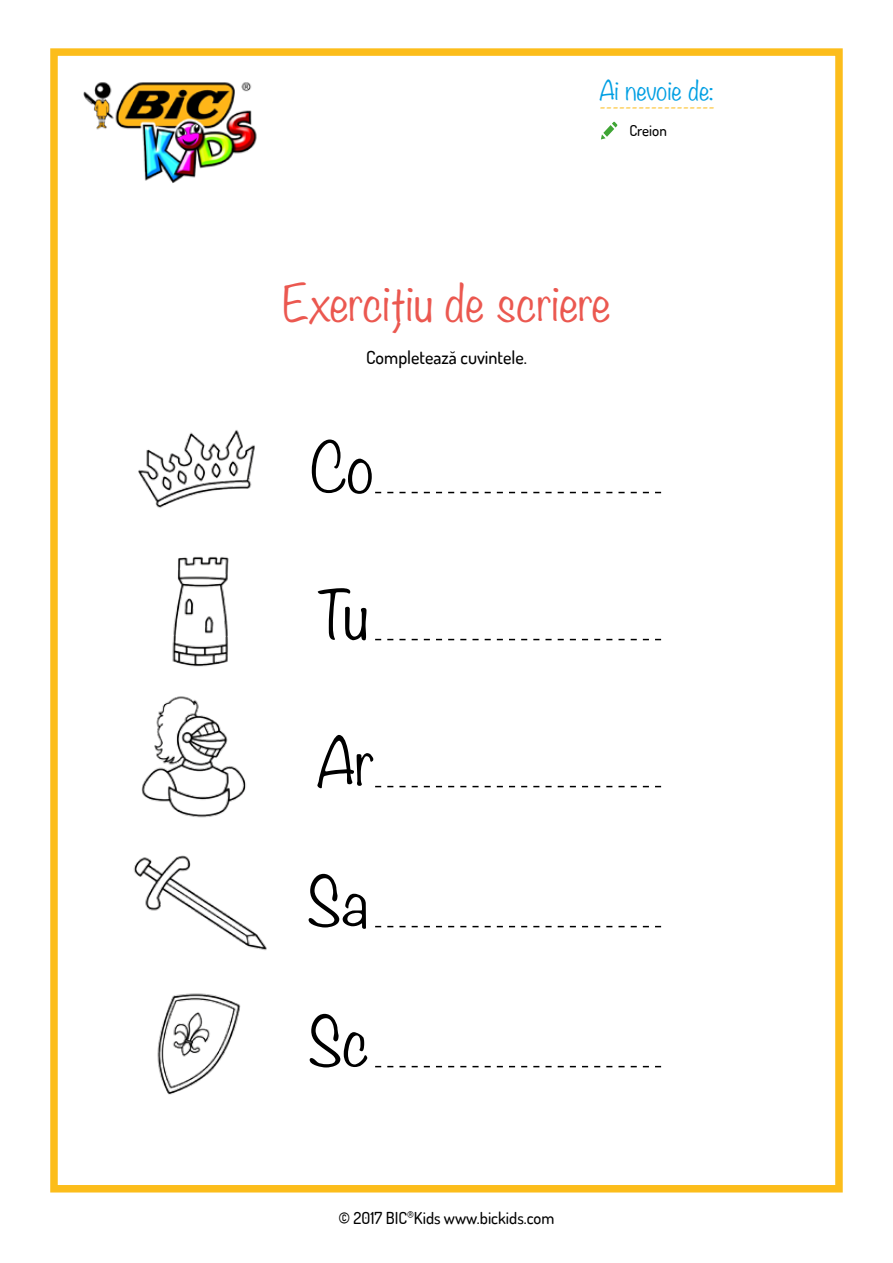
<style>
.page{position:relative;width:893px;height:1263px;background:#fff}
.page>*{position:absolute;margin:0;border:0;box-sizing:border-box;transform-origin:0 0}
.t1{font:300 60px "Noteworthy";color:#000}
.t2{font:300 45px "Noteworthy";color:#eb5850}
.t3{font:300 24px "Noteworthy";color:#009fe3}
.t4{font:500 18px "Dosis";color:#000}
.t5{font:18px "Minion Pro";color:#fcbd1b}
.t6{font:500 16.5px "Dosis";color:#000}
.t7{font:500 15px "Dosis";color:#000}
</style>
<div class="page">
<div style="left:50px;top:48px;width:793px;height:1144px;border:8px solid #fcbd1b"></div>
<img style="left:83px;top:82px;width:174px;height:101px">
<svg style="left:601px;top:122px;width:16px;height:17px"></svg>
<img style="left:133px;top:430px;width:529px;height:665px">
<svg style="left:375px;top:492px;width:286px;height:1px"></svg>
<svg style="left:375px;top:639px;width:286px;height:1px"></svg>
<svg style="left:375px;top:786px;width:286px;height:1px"></svg>
<svg style="left:375px;top:926px;width:286px;height:1px"></svg>
<svg style="left:375px;top:1066px;width:286px;height:1px"></svg>
<h3 class="t3" style="left:600px;top:70px;width:115px">Ai nevoie de:</h3>
<p class="t5" style="left:600px;top:94px;width:117px">------------------</p>
<p class="t7" style="left:629px;top:121px;width:39px">Creion</p>
<h2 class="t2" style="left:282px;top:263px;width:330px">Exercițiu de scriere</h2>
<p class="t4" style="left:366px;top:346px;width:162px">Completează cuvintele.</p>
<h1 class="t1" style="left:310px;top:415px;width:65px">Co</h1>
<h1 class="t1" style="left:317px;top:562px;width:53px">Tu</h1>
<h1 class="t1" style="left:317px;top:709px;width:60px">Ar</h1>
<h1 class="t1" style="left:307px;top:849px;width:62px">Sa</h1>
<h1 class="t1" style="left:308px;top:989px;width:62px">Sc</h1>
<p class="t6" style="left:339px;top:1207px;width:217px">© 2017 BIC<sup>®</sup>Kids www.bickids.com</p>
</div>
